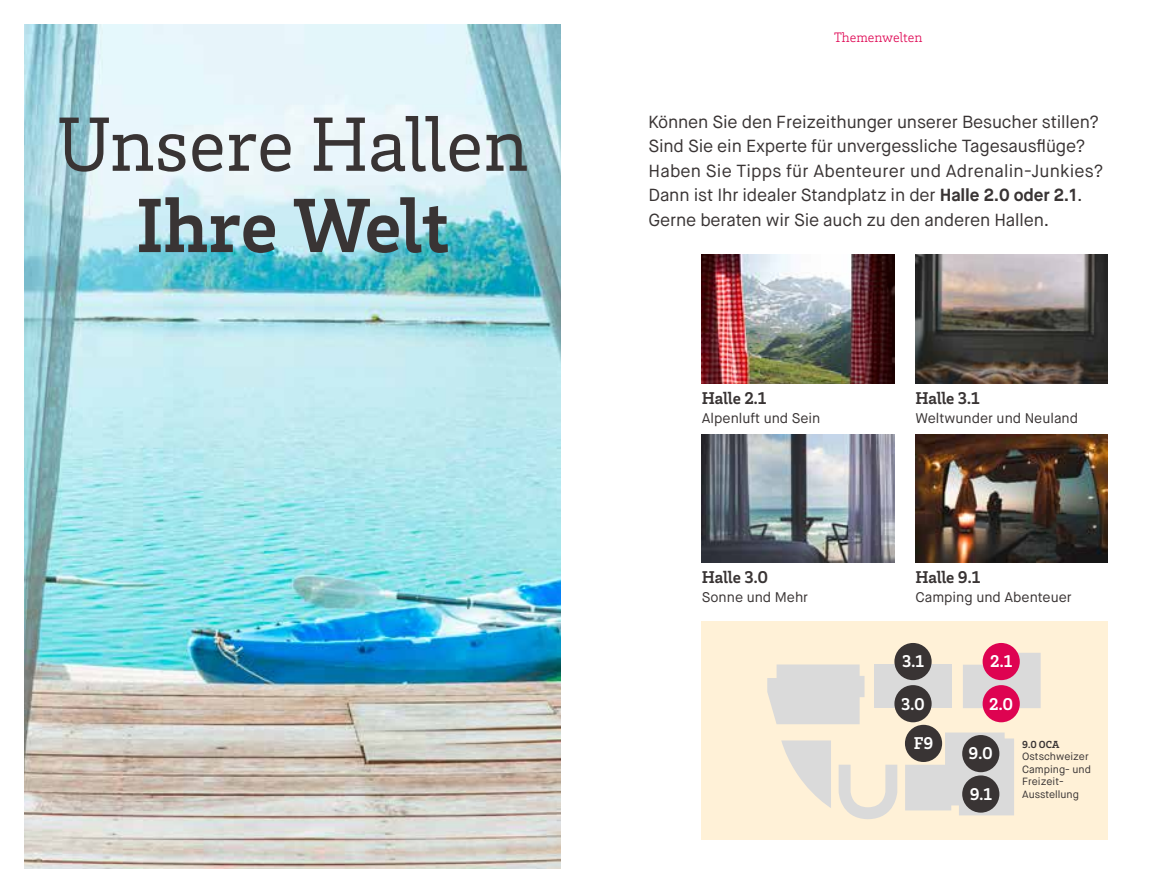
<style>
.page{position:relative;width:1171px;height:893px;background:#fff}
.page>*{position:absolute;margin:0;border:0;box-sizing:border-box;transform-origin:0 0}
.t1{font:78.75px "Brix Slab";color:#393434}
.t2{font:700 78.75px "Brix Slab";color:#393434}
.t3{font:17.5px/24.5px "Maison Neue";letter-spacing:-.01em;color:#393434}
.t4{font:700 17.5px "Brix Slab";color:#393434}
.t5{font:700 17.5px "Brix Slab";color:#fff}
.t6{font:14px "Maison Neue";color:#393434}
.t7{font:300 14px "Brix Slab";color:#de0351}
.t8{font:10.5px/12.6px "Maison Neue";color:#393434}
.t9{font:700 10.5px "Brix Slab";color:#393434}
.s1{font-weight:700}
</style>
<div class="page">
<img style="left:25px;top:25px;width:536px;height:843px">
<img style="left:702px;top:255px;width:192px;height:128px">
<img style="left:915px;top:255px;width:193px;height:128px">
<div style="left:702px;top:621px;width:406px;height:218px;background:#fff1d7"></div>
<div style="left:873px;top:665px;width:78px;height:43px;background:#dadada"></div>
<svg style="left:963px;top:653px;width:77px;height:55px;background:#dddbd9"></svg>
<svg style="left:905px;top:732px;width:109px;height:83px;background:#dddbd8"></svg>
<svg style="left:767px;top:664px;width:97px;height:60px;background:#dddbd9"></svg>
<svg style="left:781px;top:740px;width:50px;height:68px"></svg>
<svg style="left:838px;top:765px;width:59px;height:54px"></svg>
<div style="left:894px;top:643px;width:37px;height:37px;background:#393434;border-radius:50%"></div>
<div style="left:982px;top:643px;width:38px;height:37px;background:#de0351;border-radius:50%"></div>
<div style="left:894px;top:685px;width:37px;height:37px;background:#393434;border-radius:50%"></div>
<div style="left:982px;top:685px;width:38px;height:37px;background:#de0351;border-radius:50%"></div>
<div style="left:962px;top:775px;width:37px;height:38px;background:#393434;border-radius:50%"></div>
<div style="left:962px;top:735px;width:37px;height:37px;background:#393434;border-radius:50%"></div>
<div style="left:905px;top:725px;width:37px;height:37px;background:#393434;border-radius:50%"></div>
<img style="left:915px;top:434px;width:193px;height:129px">
<img style="left:702px;top:434px;width:192px;height:129px">
<h1 class="t1" style="left:57px;top:94px;width:473px">Unsere Hallen</h1>
<h1 class="t2" style="left:136px;top:174px;width:315px">Ihre Welt</h1>
<p class="t7" style="left:834px;top:29px;width:90px">Themenwelten</p>
<p class="t3" style="left:648px;top:109px;width:456px">Können Sie den Freizeithunger unserer Besucher stillen?<br>Sind Sie ein Experte für unvergessliche Tagesausflüge?<br>Haben Sie Tipps für Abenteurer und Adrenalin-Junkies?<br>Dann ist Ihr idealer Standplatz in der <span class="s1">Halle 2.0 oder 2.1</span>.<br>Gerne beraten wir Sie auch zu den anderen Hallen.</p>
<p class="t4" style="left:702px;top:386px;width:66px">Halle 2.1</p>
<p class="t6" style="left:702px;top:409px;width:120px">Alpenluft und Sein</p>
<p class="t4" style="left:702px;top:566px;width:68px">Halle 3.0</p>
<p class="t6" style="left:702px;top:588px;width:108px">Sonne und Mehr</p>
<p class="t4" style="left:915px;top:386px;width:66px">Halle 3.1</p>
<p class="t6" style="left:915px;top:409px;width:164px">Weltwunder und Neuland</p>
<p class="t4" style="left:915px;top:566px;width:66px">Halle 9.1</p>
<p class="t6" style="left:915px;top:588px;width:158px">Camping und Abenteuer</p>
<p class="t5" style="left:902px;top:650px;width:23px">3.1</p>
<p class="t5" style="left:990px;top:650px;width:23px">2.1</p>
<p class="t5" style="left:901px;top:692px;width:25px">3.0</p>
<p class="t5" style="left:989px;top:692px;width:26px">2.0</p>
<p class="t5" style="left:914px;top:732px;width:21px">F9</p>
<p class="t5" style="left:968px;top:742px;width:26px">9.0</p>
<p class="t5" style="left:969px;top:782px;width:24px">9.1</p>
<p class="t9" style="left:1022px;top:737px;width:39px">9.0 OCA</p>
<p class="t8" style="left:1022px;top:750px;width:70px">Ostschweizer<br>Camping- und<br>Freizeit-<br>Ausstellung</p>
</div>
